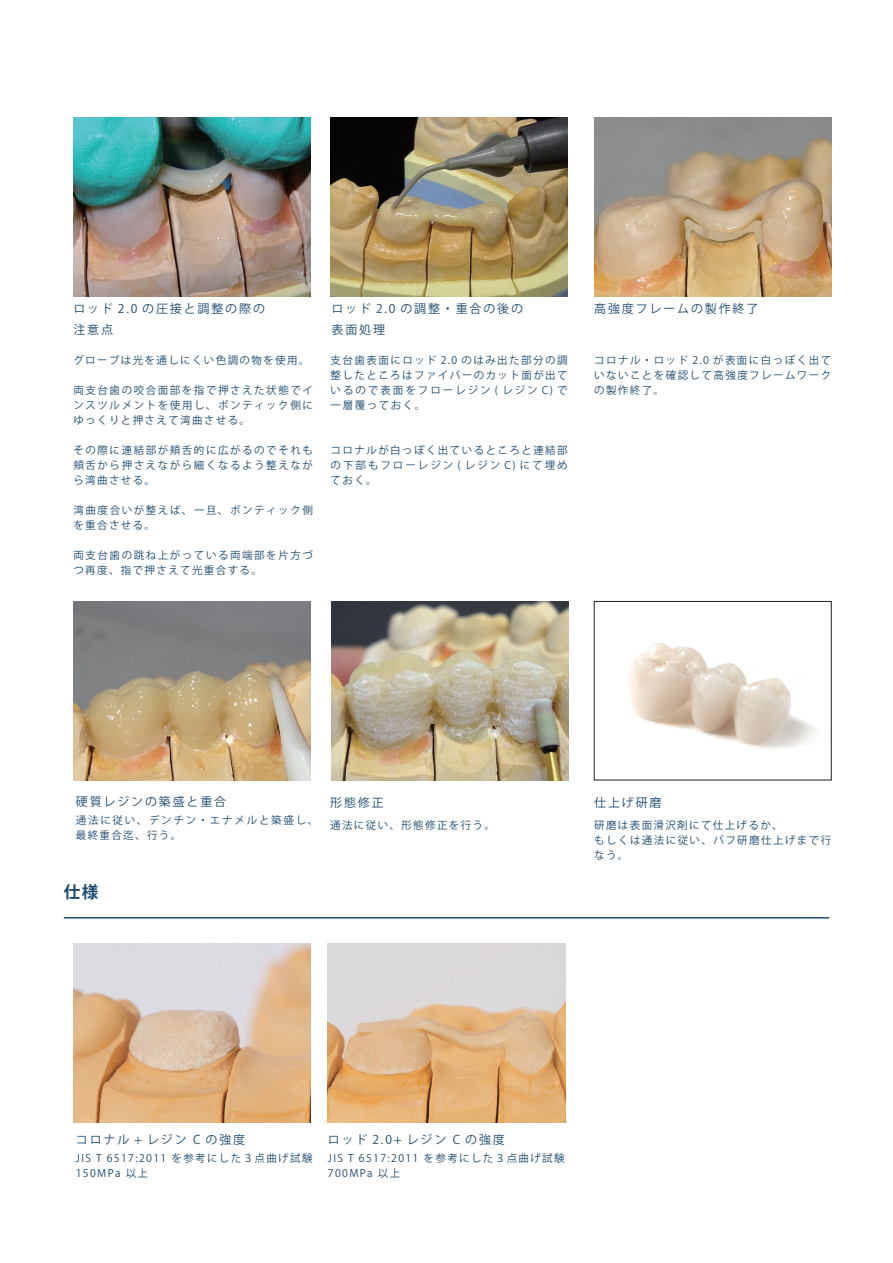
<style>
.page{position:relative;width:893px;height:1263px;background:#fff}
.page>*{position:absolute;margin:0;border:0;box-sizing:border-box;transform-origin:0 0}
.t1{font:700 16.5px "Koz Go Pr 6 N";color:#1d4b6f}
.t2{font:12px/21px "Koz Go Pr 6 N";letter-spacing:.155em;color:#1d4b6f}
.t3{font:10.5px/15px "Koz Go Pr 6 N";letter-spacing:.135em;color:#1d4b6f}
.t4{font:10.5px "Koz Go Pr 6 N";letter-spacing:.17em;color:#1d4b6f}
</style>
<div class="page">
<img style="left:73px;top:602px;width:237px;height:178px">
<img style="left:73px;top:944px;width:237px;height:178px">
<img style="left:328px;top:944px;width:237px;height:178px">
<img style="left:594px;top:118px;width:237px;height:178px">
<img style="left:330px;top:118px;width:237px;height:178px">
<img style="left:73px;top:118px;width:237px;height:178px">
<img style="left:629px;top:642px;width:187px;height:107px">
<img style="left:331px;top:602px;width:238px;height:178px">
<hr style="left:64px;top:917px;width:765px;height:1px;background:#1d4b6f">
<p class="t2" style="left:73px;top:299px;width:193px">ロッド 2.0 の圧接と調整の際の注意点</p>
<p class="t2" style="left:594px;top:299px;width:166px">高強度フレームの製作終了</p>
<p class="t2" style="left:331px;top:299px;width:193px">ロッド 2.0 の調整・重合の後の表面処理</p>
<p class="t3" style="left:73px;top:353px;width:237px">グローブは光を通しにくい色調の物を使用。</p>
<p class="t3" style="left:73px;top:383px;width:241px;text-align:justify">両支台歯の咬合面部を指で押さえた状態でインスツルメントを使用し、ポンティック側にゆっくりと押さえて湾曲させる。</p>
<p class="t3" style="left:73px;top:443px;width:241px;text-align:justify">その際に連結部が頬舌的に広がるのでそれも頬舌から押さえながら細くなるよう整えながら湾曲させる。</p>
<p class="t3" style="left:73px;top:503px;width:241px">湾曲度合いが整えば、一旦、ポンティック側を重合させる。</p>
<p class="t3" style="left:73px;top:548px;width:241px">両支台歯の跳ね上がっている両端部を片方づつ再度、指で押さえて光重合する。</p>
<p class="t3" style="left:331px;top:353px;width:239px;text-align:justify">支台歯表面にロッド 2.0 のはみ出た部分の調整したところはファイバーのカット面が出ているので表面をフローレジン ( レジン C) で</p>
<p class="t3" style="left:331px;top:443px;width:239px;text-align:justify">コロナルが白っぽく出ているところと連結部の下部もフローレジン ( レジン C) にて埋めておく。</p>
<p class="t3" style="left:594px;top:353px;width:239px;text-align:justify">コロナル・ロッド 2.0 が表面に白っぽく出ていないことを確認して高強度フレームワークの製作終了。</p>
<p class="t2" style="left:76px;top:791px;width:152px">硬質レジンの築盛と重合</p>
<p class="t2" style="left:330px;top:792px;width:55px">形態修正</p>
<p class="t4" style="left:76px;top:814px;width:244px">通法に従い、デンチン・エナメルと築盛し、</p>
<p class="t3" style="left:76px;top:828px;width:107px">最終重合迄、行う。</p>
<h1 class="t1" style="left:64px;top:883px;width:36px">仕様</h1>
<p class="t3" style="left:330px;top:818px;width:166px">通法に従い、形態修正を行う。</p>
<p class="t2" style="left:594px;top:792px;width:69px">仕上げ研磨</p>
<p class="t3" style="left:594px;top:818px;width:239px">研磨は表面滑沢剤にて仕上げるか、<br>もしくは通法に従い、バフ研磨仕上げまで行なう。</p>
<p class="t2" style="left:76px;top:1129px;width:171px">コロナル + レジン C の強度</p>
<p class="t2" style="left:328px;top:1129px;width:178px">ロッド 2.0+ レジン C の強度</p>
<p class="t3" style="left:76px;top:1151px;width:238px">JIS T 6517:2011 を参考にした３点曲げ試験<br>150MPa 以上</p>
<p class="t3" style="left:328px;top:1151px;width:238px">JIS T 6517:2011 を参考にした３点曲げ試験<br>700MPa 以上</p>
</div>
